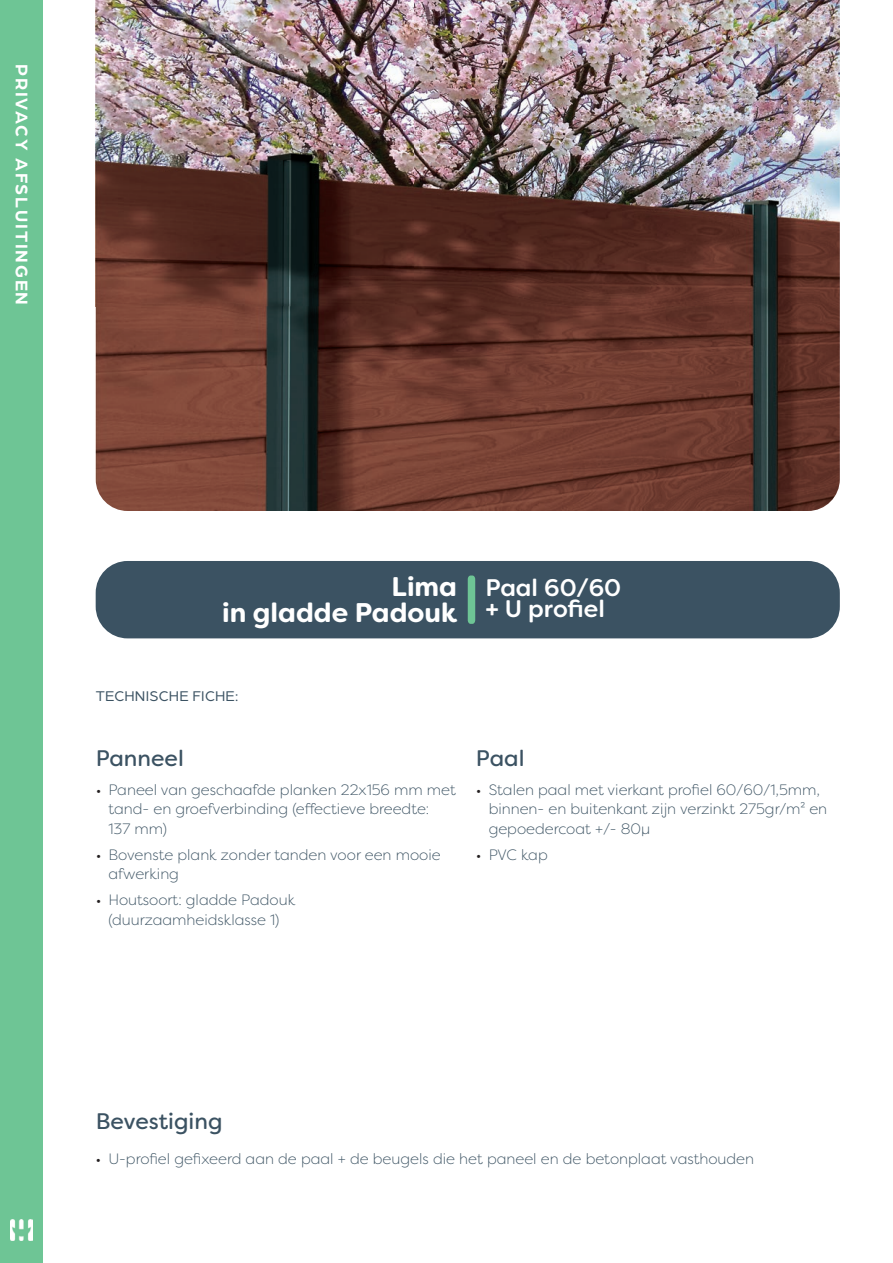
<style>
.page{position:relative;width:893px;height:1263px;background:#fff}
.page>*{position:absolute;margin:0;border:0;box-sizing:border-box;transform-origin:0 0}
.t1{font:700 27px/25.5px "Filson Soft";color:#fff;text-align:right}
.t2{font:500 24px/21px "Filson Soft";color:#fff}
.t3{font:22.5px "Filson Soft";color:#3b5262}
.t4{font:700 18px "Arboria";letter-spacing:.1em;color:#fff}
.t5{font:300 15px/19.5px "Filson Pro";color:#3b5262}
.t6{font:15px "Arboria";letter-spacing:.02em;color:#3b5262}
.s1{color:#231f20}
</style>
<div class="page">
<div style="left:96px;top:561px;width:744px;height:77px;background:#3b5262;border-radius:32px"></div>
<svg style="left:468px;top:575px;width:7px;height:49px"></svg>
<div style="left:0;top:0;width:43px;height:1263px;background:#6ec595"></div>
<img style="left:10px;top:1220px;width:22px;height:20px">
<img style="left:96px;top:0;width:744px;height:511px">
<p class="t4" style="left:34px;top:64px;width:242px;rotate:90deg">PRIVACY AFSLUITINGEN</p>
<h1 class="t1" style="left:222px;top:574px;width:237px">Lima<br>in gladde Padouk</h1>
<h2 class="t2" style="left:485px;top:577px;width:137px">Paal 60/60 + U profiel</h2>
<p class="t6" style="left:96px;top:686px;width:144px">TECHNISCHE FICHE:</p>
<h3 class="t3" style="left:96px;top:743px;width:90px">Panneel</h3>
<p class="t5" style="left:108px;top:780px;width:349px;text-indent:-13px"><span class="s1">•</span> Paneel van geschaafde planken 22x156 mm met tand- en groefverbinding (e-ectieve breedte:<br>137 mm)</p>
<p class="t5" style="left:108px;top:844px;width:334px;text-indent:-13px"><span class="s1">•</span> Bovenste plank zonder tanden voor een mooie afwerking</p>
<p class="t5" style="left:96px;top:890px;width:201px;text-align:center"><span class="s1">•</span> Houtsoort: gladde Padouk (duurzaamheidsklasse 1)</p>
<h3 class="t3" style="left:476px;top:743px;width:50px">Paal</h3>
<p class="t5" style="left:489px;top:780px;width:340px;text-indent:-13px"><span class="s1">•</span> Stalen paal met vierkant profiel 60/60/1,5mm, binnen- en buitenkant zijn verzinkt 275gr/m² en gepoedercoat +/- 80μ</p>
<p class="t5" style="left:476px;top:844px;width:73px"><span class="s1">•</span> PVC kap</p>
<h3 class="t3" style="left:96px;top:1106px;width:128px">Bevestiging</h3>
<p class="t5" style="left:96px;top:1149px;width:660px"><span class="s1">•</span> U-profiel gefixeerd aan de paal + de beugels die het paneel en de betonplaat vasthouden</p>
</div>
